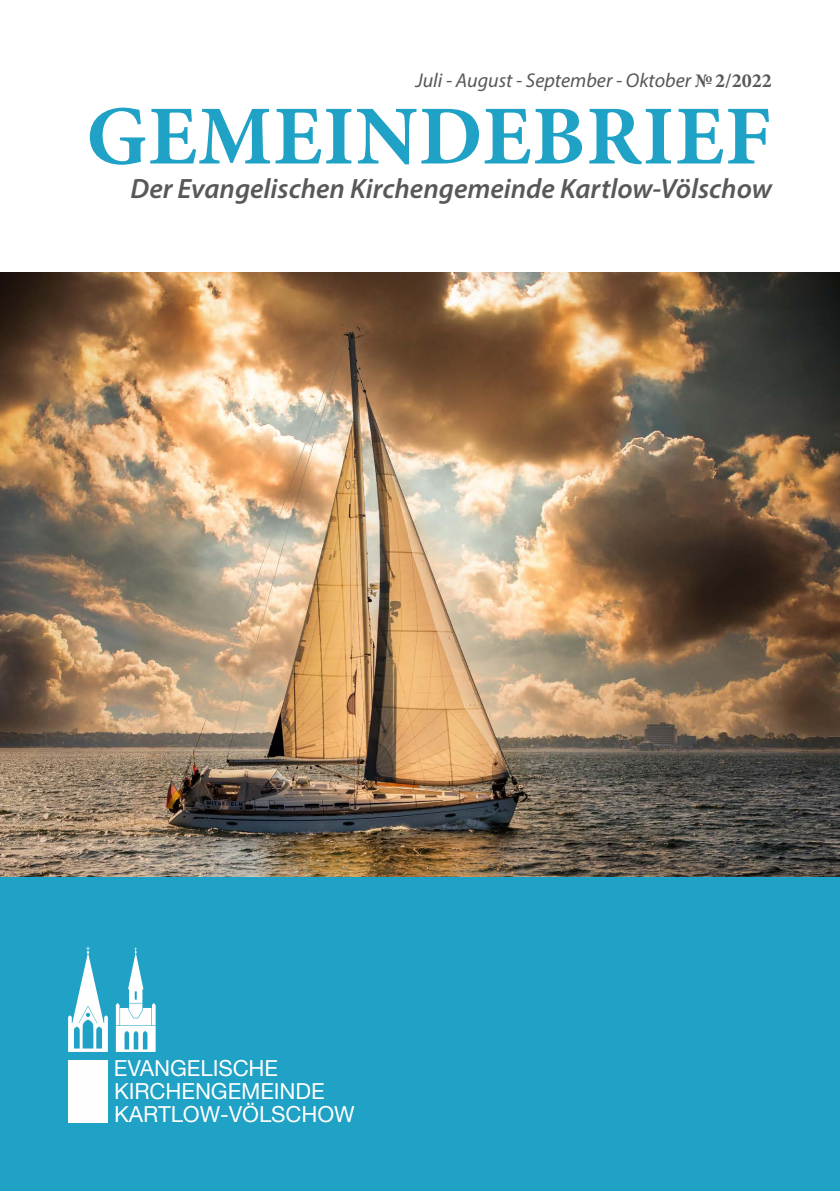
<style>
.page{position:relative;width:840px;height:1191px;background:#fff}
.page>*{position:absolute;margin:0;border:0;box-sizing:border-box;transform-origin:0 0}
.t1{font:700 84px "Minion Pro";letter-spacing:.01em;color:#1fa2c5}
.t2{font:italic 600 28px "Myriad Pro";color:#575858}
.t3{font:italic 20px "Myriad Pro";color:#575858}
.s1{font-family:"Minion Pro";font-weight:700;font-style:normal}
</style>
<div class="page">
<div style="left:0;top:876px;width:839px;height:315px;background:#1fa2c5"></div>
<svg style="left:68px;top:946px;width:287px;height:177px"></svg>
<img style="left:0;top:272px;width:839px;height:604px">
<p class="t3" style="left:415px;top:68px;width:357px">Juli - August - September - Oktober <span class="s1">№2/2022</span></p>
<h1 class="t1" style="left:86px;top:77px;width:686px">GEMEINDEBRIEF</h1>
<p class="t2" style="left:130px;top:170px;width:642px">Der Evangelischen Kirchengemeinde Kartlow-Völschow</p>
</div>
